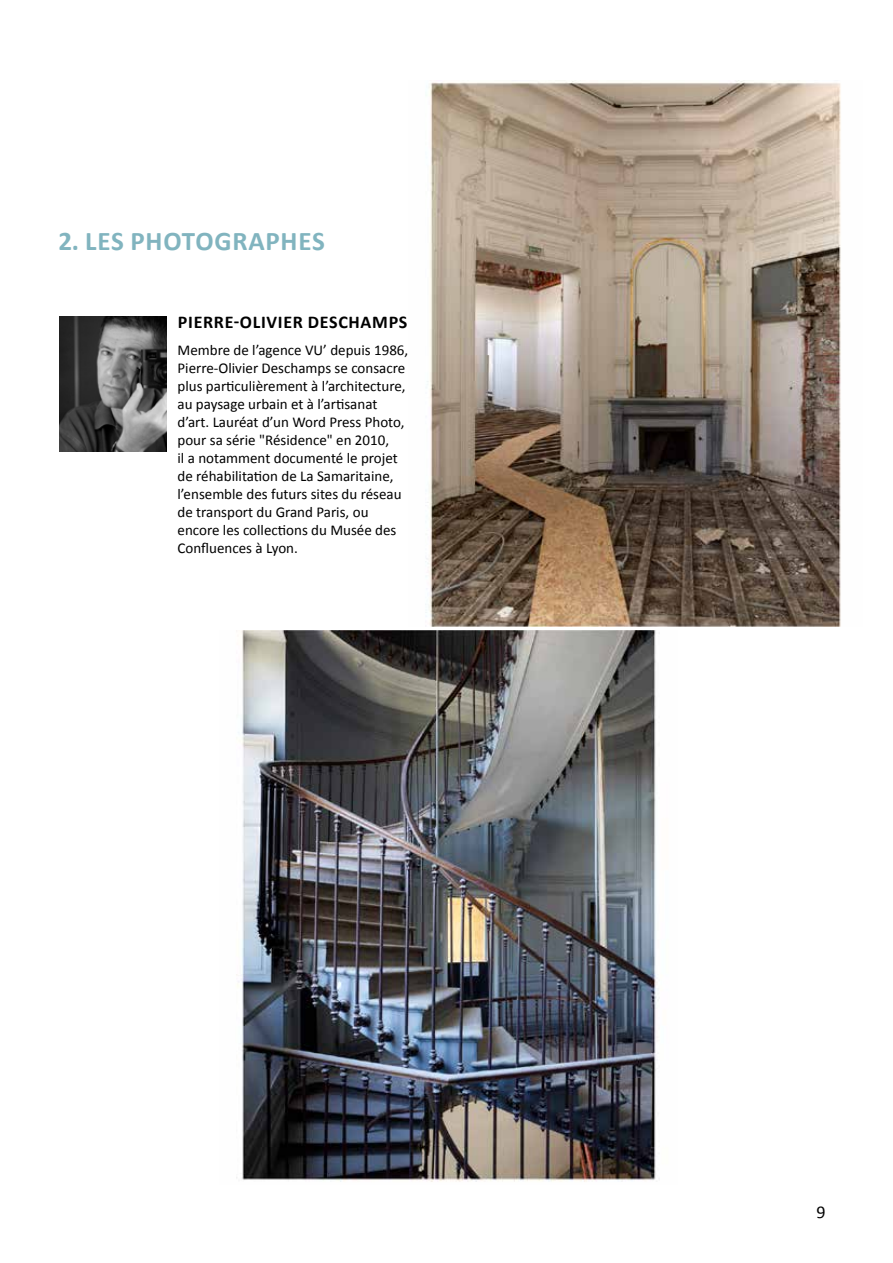
<style>
.page{position:relative;width:893px;height:1263px;background:#fff}
.page>*{position:absolute;margin:0;border:0;box-sizing:border-box;transform-origin:0 0}
.t1{font:700 27px "Calibri";letter-spacing:.03em;color:#81b4bf}
.t2{font:700 18px "Calibri";letter-spacing:.04em;color:#000}
.t3{font:18px "Calibri";color:#000}
.t4{font:15px/18px "Calibri";color:#000}
</style>
<div class="page">
<img style="left:236px;top:630px;width:421px;height:552px">
<img style="left:425px;top:81px;width:416px;height:545px">
<img style="left:60px;top:316px;width:106px;height:135px">
<h1 class="t1" style="left:58px;top:224px;width:268px">2. LES PHOTOGRAPHES</h1>
<p class="t2" style="left:178px;top:311px;width:231px">PIERRE-OLIVIER DESCHAMPS</p>
<p class="t4" style="left:178px;top:341px;width:232px">Membre de l’agence VU’ depuis 1986, Pierre-Olivier Deschamps se consacre plus particulièrement à l’architecture, au paysage urbain et à l’artisanat d’art. Lauréat d’un Word Press Photo, pour sa série "Résidence" en 2010,<br>il a notamment documenté le projet de réhabilitation de La Samaritaine, l’ensemble des futurs sites du réseau de transport du Grand Paris, ou encore les collections du Musée des Confluences à Lyon.</p>
<p class="t3" style="left:816px;top:1201px;width:11px">9</p>
</div>
